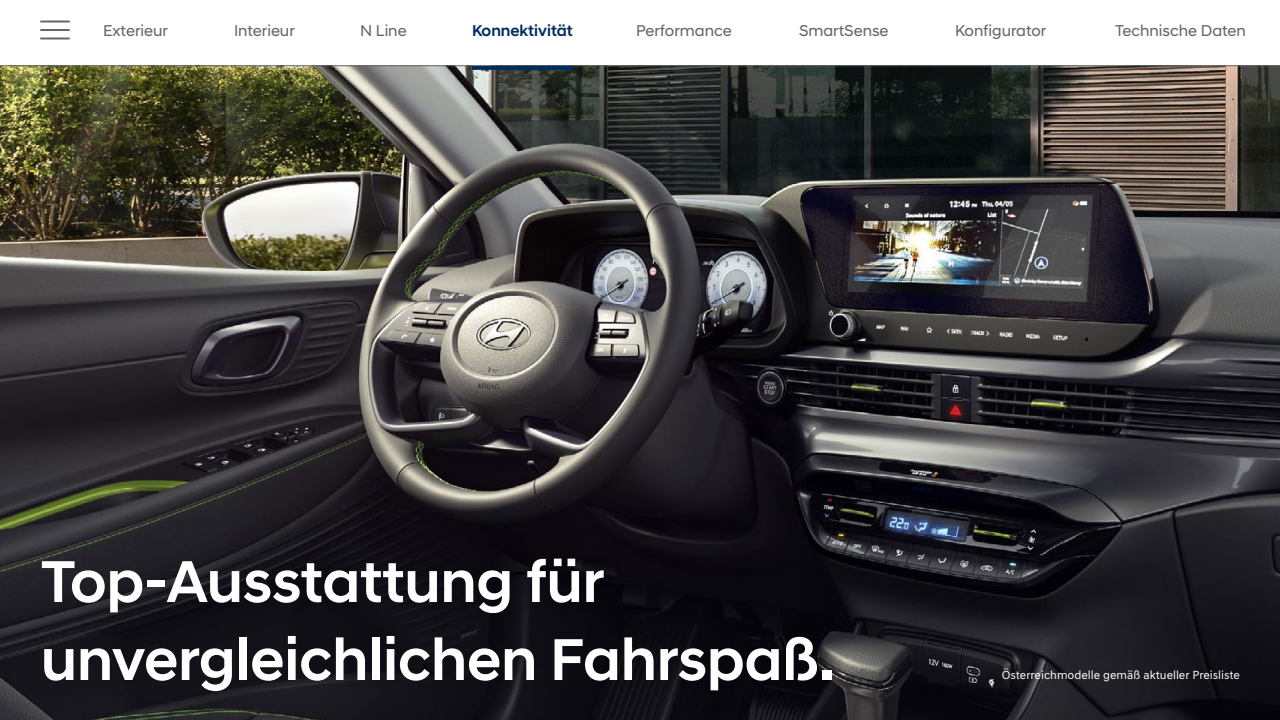
<style>
.page{position:relative;width:1280px;height:720px;background:#fff}
.page>*{position:absolute;margin:0;border:0;box-sizing:border-box;transform-origin:0 0}
.t1{font:500 60px/78px "Hyundai Sans Head";color:#fff}
.t2{font:16px "Hyundai Sans Head";color:#676767}
.t3{font:500 16px "Hyundai Sans Head";color:#002c5f}
.t4{font:12px "Hyundai Sans Text";color:#fff}
</style>
<div class="page">
<img style="left:0;top:67px;width:1280px;height:653px">
<hr style="left:0;top:66px;width:1280px;height:1px;background:#676767">
<hr style="left:41px;top:20px;width:28px;height:2px;background:#676767">
<hr style="left:41px;top:38px;width:28px;height:2px;background:#676767">
<hr style="left:41px;top:29px;width:28px;height:2px;background:#676767">
<hr style="left:472px;top:66px;width:101px;height:4px;background:#002c5f">
<p class="t2" style="left:103px;top:21px;width:66px">Exterieur</p>
<p class="t2" style="left:234px;top:21px;width:62px">Interieur</p>
<p class="t2" style="left:360px;top:21px;width:48px">N Line</p>
<p class="t3" style="left:472px;top:21px;width:102px">Konnektivität</p>
<p class="t2" style="left:636px;top:21px;width:97px">Performance</p>
<p class="t2" style="left:799px;top:21px;width:91px">SmartSense</p>
<p class="t2" style="left:955px;top:21px;width:93px">Konfigurator</p>
<p class="t2" style="left:1115px;top:21px;width:132px">Technische Daten</p>
<h1 class="t1" style="left:41px;top:542px;width:795px">Top-Ausstattung für unvergleichlichen Fahrspaß.</h1>
<p class="t4" style="left:1002px;top:668px;width:240px">Österreichmodelle gemäß aktueller Preisliste</p>
</div>
